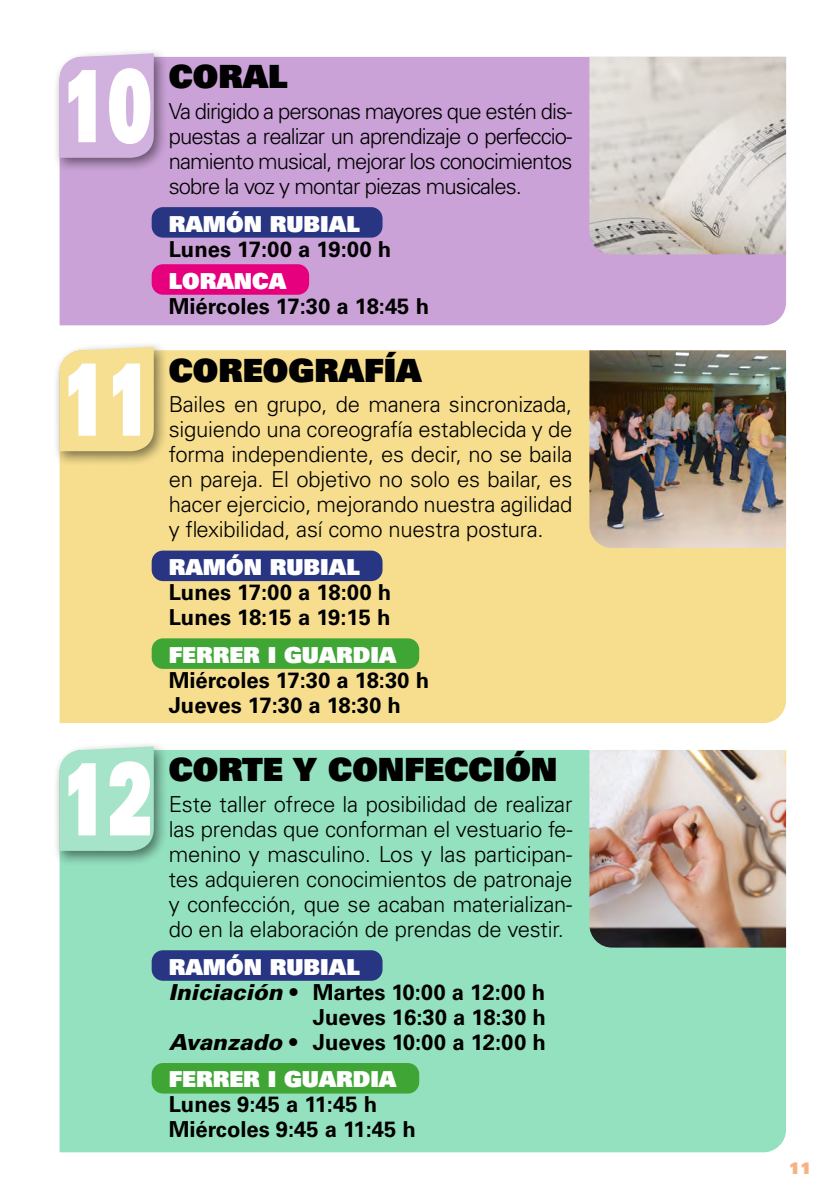
<style>
.page{position:relative;width:840px;height:1191px;background:#fff}
.page>*{position:absolute;margin:0;border:0;box-sizing:border-box;transform-origin:0 0}
.t1{font:100px "Univers LT Std X Black";color:#fff;scale:.63 1}
.t2{font:32px "Univers LT Std X Black";color:#000}
.t3{font:300 22px/25px "Univers LT Std";letter-spacing:-.01em;color:#000;text-align:justify}
.t4{font:700 22px/25px "Univers LT Std";color:#000}
.t5{font:22px "Univers LT Std X Black";color:#fff}
.t6{font:16px "Univers LT Std X Black";color:#f7b284}
.s1{font-weight:900;font-style:italic}
</style>
<div class="page">
<div style="left:60px;top:57px;width:725px;height:268px;background:#caa2d7"></div>
<div style="left:60px;top:350px;width:725px;height:373px;background:#f6de8e"></div>
<div style="left:60px;top:750px;width:725px;height:402px;background:#93e1bf"></div>
<div style="left:52px;top:47px;width:116px;height:126px;background:#000;opacity:.5"></div>
<div style="left:60px;top:53px;width:94px;height:105px;background:#d1b1dd"></div>
<div style="left:52px;top:340px;width:116px;height:126px;background:#000;opacity:.5"></div>
<div style="left:60px;top:347px;width:94px;height:104px;background:#f6df91"></div>
<div style="left:52px;top:740px;width:116px;height:126px;background:#000;opacity:.5"></div>
<div style="left:60px;top:746px;width:94px;height:105px;background:#a5e4c8"></div>
<div style="left:152px;top:207px;width:230px;height:31px;background:#283583;border-radius:11px"></div>
<div style="left:152px;top:264px;width:157px;height:31px;background:#e6007d;border-radius:11px"></div>
<div style="left:152px;top:550px;width:230px;height:31px;background:#283583;border-radius:11px"></div>
<div style="left:152px;top:638px;width:267px;height:31px;background:#3fa535;border-radius:11px"></div>
<div style="left:152px;top:950px;width:230px;height:30px;background:#283583;border-radius:11px"></div>
<div style="left:152px;top:1063px;width:267px;height:30px;background:#3fa535;border-radius:11px"></div>
<img style="left:589px;top:57px;width:196px;height:197px">
<img style="left:589px;top:350px;width:196px;height:198px">
<img style="left:589px;top:750px;width:196px;height:197px">
<h1 class="t1" style="left:63px;top:40px;width:142px">10</h1>
<h1 class="t1" style="left:63px;top:334px;width:142px">11</h1>
<h1 class="t1" style="left:63px;top:733px;width:142px">12</h1>
<h2 class="t2" style="left:169px;top:56px;width:120px">CORAL</h2>
<p class="t3" style="left:169px;top:98px;width:405px">Va dirigido a personas mayores que estén dis&shy;puestas a realizar un aprendizaje o perfeccio&shy;namiento musical, mejorar los conocimientos sobre la voz y montar piezas musicales.</p>
<p class="t5" style="left:169px;top:209px;width:192px">RAMÓN RUBIAL</p>
<p class="t4" style="left:169px;top:236px;width:224px">Lunes 17:00 a 19:00 h</p>
<p class="t5" style="left:169px;top:266px;width:119px">LORANCA</p>
<p class="t4" style="left:169px;top:293px;width:262px">Miércoles 17:30 a 18:45 h</p>
<h2 class="t2" style="left:169px;top:349px;width:254px">COREOGRAFÍA</h2>
<p class="t3" style="left:169px;top:392px;width:405px">Bailes en grupo, de manera sincronizada, siguiendo una coreografía establecida y de forma independiente, es decir, no se baila en pareja. El objetivo no solo es bailar, es hacer ejercicio, mejorando nuestra agilidad y flexibilidad, así como nuestra postura.</p>
<p class="t5" style="left:169px;top:552px;width:192px">RAMÓN RUBIAL</p>
<p class="t4" style="left:169px;top:580px;width:224px">Lunes 17:00 a 18:00 h<br>Lunes 18:15 a 19:15 h</p>
<p class="t5" style="left:169px;top:640px;width:229px">FERRER I GUARDIA</p>
<p class="t4" style="left:169px;top:667px;width:262px">Miércoles 17:30 a 18:30 h<br>Jueves 17:30 a 18:30 h</p>
<h2 class="t2" style="left:169px;top:748px;width:390px">CORTE Y CONFECCIÓN</h2>
<p class="t3" style="left:169px;top:791px;width:405px">Este taller ofrece la posibilidad de realizar las prendas que conforman el vestuario fe&shy;menino y masculino. Los y las participan&shy;tes adquieren conocimientos de patronaje y confección, que se acaban materializan&shy;do en la elaboración de prendas de vestir.</p>
<p class="t5" style="left:169px;top:952px;width:192px">RAMÓN RUBIAL</p>
<p class="t4" style="left:169px;top:979px;width:378px;text-align:right"><span class="s1">Iniciación</span> • Martes 10:00 a 12:00 h<br>Jueves 16:30 a 18:30 h<br><span class="s1">Avanzado</span> • Jueves 10:00 a 12:00 h</p>
<p class="t5" style="left:169px;top:1065px;width:229px">FERRER I GUARDIA</p>
<p class="t4" style="left:169px;top:1092px;width:248px">Lunes 9:45 a 11:45 h<br>Miércoles 9:45 a 11:45 h</p>
<p class="t6" style="left:788px;top:1158px;width:24px">11</p>
</div>
